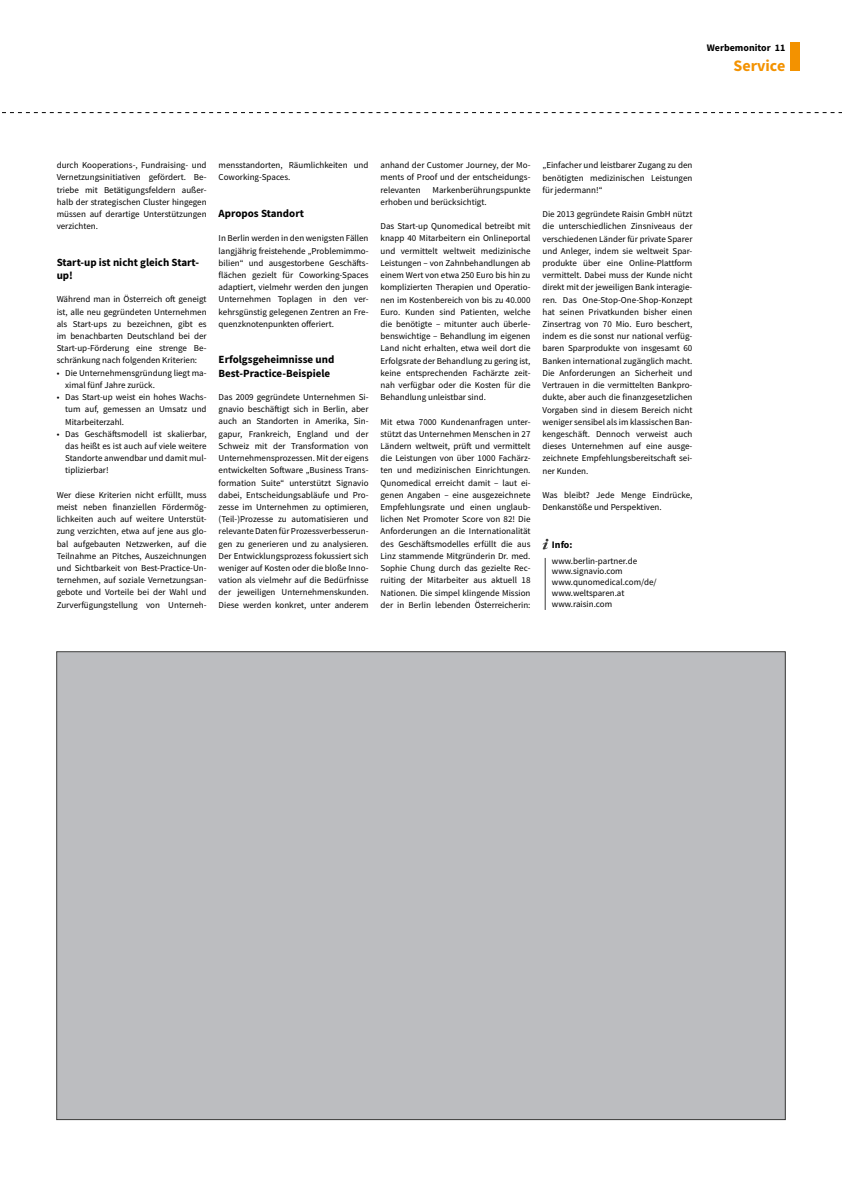
<style>
.page{position:relative;width:842px;height:1191px;background:#fff}
.page>*{position:absolute;margin:0;border:0;box-sizing:border-box;transform-origin:0 0}
.t1{font:700 16px "Source Sans Pro";color:#f39200}
.t2{font:700 11px/13.2px "Source Sans Pro";color:#000}
.t3{font:700 10px "Source Sans Pro";color:#000}
.t4{font:9px/12.2px "Source Sans Pro";color:#000;text-align:justify}
</style>
<div class="page">
<svg style="left:2px;top:112px;width:840px;height:1px"></svg>
<div style="left:57px;top:651px;width:728px;height:468px;background:#bcbdc0"></div>
<div style="left:790px;top:42px;width:9px;height:29px;background:#f39200"></div>
<hr style="left:545px;top:558px;width:1px;height:52px;background:#3c3c3b">
<svg style="left:542px;top:539px;width:6px;height:10px"></svg>
<p class="t3" style="left:707px;top:41px;width:80px">Werbemonitor 11</p>
<h1 class="t1" style="left:733px;top:55px;width:53px">Service</h1>
<p class="t4" style="left:57px;top:159px;width:151px">durch Kooperations-, Fundraising- und Vernetzungsinitiativen gefördert. Be&shy;triebe mit Betätigungsfeldern außer&shy;halb der strategischen Cluster hingegen müssen auf derartige Unterstützungen verzichten.</p>
<p class="t2" style="left:57px;top:255px;width:144px">Start-up ist nicht gleich Start&shy;up!</p>
<p class="t4" style="left:57px;top:293px;width:151px">Während man in Österreich oft geneigt ist, alle neu gegründeten Unternehmen als Start-ups zu bezeichnen, gibt es im benachbarten Deutschland bei der Start-up-Förderung eine strenge Be&shy;schränkung nach folgenden Kriterien:</p>
<p class="t4" style="left:65px;top:366px;width:143px;text-indent:-9px">• Die Unternehmensgründung liegt ma&shy;ximal fünf Jahre zurück.</p>
<p class="t4" style="left:65px;top:391px;width:143px;text-indent:-9px">• Das Start-up weist ein hohes Wachs&shy;tum auf, gemessen an Umsatz und Mitarbeiterzahl.</p>
<p class="t4" style="left:65px;top:427px;width:143px;text-indent:-9px">• Das Geschäftsmodell ist skalierbar, das heißt es ist auch auf viele weitere Standorte anwendbar und damit mul&shy;tiplizierbar!</p>
<p class="t4" style="left:57px;top:488px;width:151px">Wer diese Kriterien nicht erfüllt, muss meist neben finanziellen Fördermög&shy;lichkeiten auch auf weitere Unterstüt&shy;zung verzichten, etwa auf jene aus glo&shy;bal aufgebauten Netzwerken, auf die Teilnahme an Pitches, Auszeichnungen und Sichtbarkeit von Best-Practice-Un&shy;ternehmen, auf soziale Vernetzungsan&shy;gebote und Vorteile bei der Wahl und Zurverfügungstellung von Unterneh-</p>
<p class="t4" style="left:219px;top:159px;width:151px">mensstandorten, Räumlichkeiten und<br>Coworking-Spaces.</p>
<p class="t2" style="left:219px;top:206px;width:87px">Apropos Standort</p>
<p class="t4" style="left:219px;top:232px;width:151px">In Berlin werden in den wenigsten Fällen langjährig freistehende „Problemimmo&shy;bilien“ und ausgestorbene Geschäfts&shy;flächen gezielt für Coworking-Spaces adaptiert, vielmehr werden den jungen Unternehmen Toplagen in den ver&shy;kehrsgünstig gelegenen Zentren an Fre&shy;quenzknotenpunkten offeriert.</p>
<p class="t2" style="left:219px;top:353px;width:117px">Erfolgsgeheimnisse und<br>Best-Practice-Beispiele</p>
<p class="t4" style="left:219px;top:391px;width:151px">Das 2009 gegründete Unternehmen Si&shy;gnavio beschäftigt sich in Berlin, aber auch an Standorten in Amerika, Sin&shy;gapur, Frankreich, England und der Schweiz mit der Transformation von Unternehmensprozessen. Mit der eigens entwickelten Software „Business Trans&shy;formation Suite“ unterstützt Signavio dabei, Entscheidungsabläufe und Pro&shy;zesse im Unternehmen zu optimieren, (Teil-)Prozesse zu automatisieren und relevante Daten für Prozessverbesserun&shy;gen zu generieren und zu analysieren.<br>Der Entwicklungsprozess fokussiert sich weniger auf Kosten oder die bloße Inno&shy;vation als vielmehr auf die Bedürfnisse der jeweiligen Unternehmenskunden.<br>Diese werden konkret, unter anderem</p>
<p class="t4" style="left:381px;top:159px;width:151px">anhand der Customer Journey, der Mo&shy;ments of Proof und der entscheidungs&shy;relevanten</p>
<p class="t4" style="left:381px;top:183px;width:151px;text-indent:52px">Markenberührungspunkte erhoben und berücksichtigt.</p>
<p class="t4" style="left:381px;top:220px;width:151px">Das Start-up Qunomedical betreibt mit knapp 40 Mitarbeitern ein Onlineportal und vermittelt weltweit medizinische Leistungen – von Zahnbehandlungen ab einem Wert von etwa 250 Euro bis hin zu komplizierten Therapien und Operatio&shy;nen im Kostenbereich von bis zu 40.000<br>Euro. Kunden sind Patienten, welche die benötigte – mitunter auch überle&shy;benswichtige – Behandlung im eigenen Land nicht erhalten, etwa weil dort die Erfolgsrate der Behandlung zu gering ist, keine entsprechenden Fachärzte zeit&shy;nah verfügbar oder die Kosten für die Behandlung unleistbar sind.</p>
<p class="t4" style="left:381px;top:415px;width:151px">Mit etwa 7000 Kundenanfragen unter&shy;stützt das Unternehmen Menschen in 27<br>Ländern weltweit, prüft und vermittelt die Leistungen von über 1000 Fachärz&shy;ten und medizinischen Einrichtungen.<br>Qunomedical erreicht damit – laut ei&shy;genen Angaben – eine ausgezeichnete Empfehlungsrate und einen unglaub&shy;lichen Net Promoter Score von 82! Die Anforderungen an die Internationalität des Geschäftsmodelles erfüllt die aus Linz stammende Mitgründerin Dr. med.<br>Sophie Chung durch das gezielte Rec&shy;ruiting der Mitarbeiter aus aktuell 18<br>Nationen. Die simpel klingende Mission der in Berlin lebenden Österreicherin:</p>
<p class="t4" style="left:542px;top:159px;width:151px">„Einfacher und leistbarer Zugang zu den benötigten medizinischen Leistungen für jedermann!“</p>
<p class="t4" style="left:542px;top:208px;width:151px">Die 2013 gegründete Raisin GmbH nützt die unterschiedlichen Zinsniveaus der verschiedenen Länder für private Sparer und Anleger, indem sie weltweit Spar&shy;produkte über eine Online-Plattform vermittelt. Dabei muss der Kunde nicht direkt mit der jeweiligen Bank interagie&shy;ren. Das One-Stop-One-Shop-Konzept hat seinen Privatkunden bisher einen Zinsertrag von 70 Mio. Euro beschert, indem es die sonst nur national verfüg&shy;baren Sparprodukte von insgesamt 60<br>Banken international zugänglich macht.<br>Die Anforderungen an Sicherheit und Vertrauen in die vermittelten Bankpro&shy;dukte, aber auch die finanzgesetzlichen Vorgaben sind in diesem Bereich nicht weniger sensibel als im klassischen Ban&shy;kengeschäft. Dennoch verweist auch dieses Unternehmen auf eine ausge&shy;zeichnete Empfehlungsbereitschaft sei&shy;ner Kunden.</p>
<p class="t4" style="left:542px;top:489px;width:151px">Was bleibt? Jede Menge Eindrücke,<br>Denkanstöße und Perspektiven.</p>
<p class="t3" style="left:552px;top:537px;width:22px">Info:</p>
<p class="t4" style="left:552px;top:555px;width:106px;line-height:10.8px;text-align:left">www.berlin-partner.de www.signavio.com www.qunomedical.com/de/ www.weltsparen.at www.raisin.com</p>
</div>
